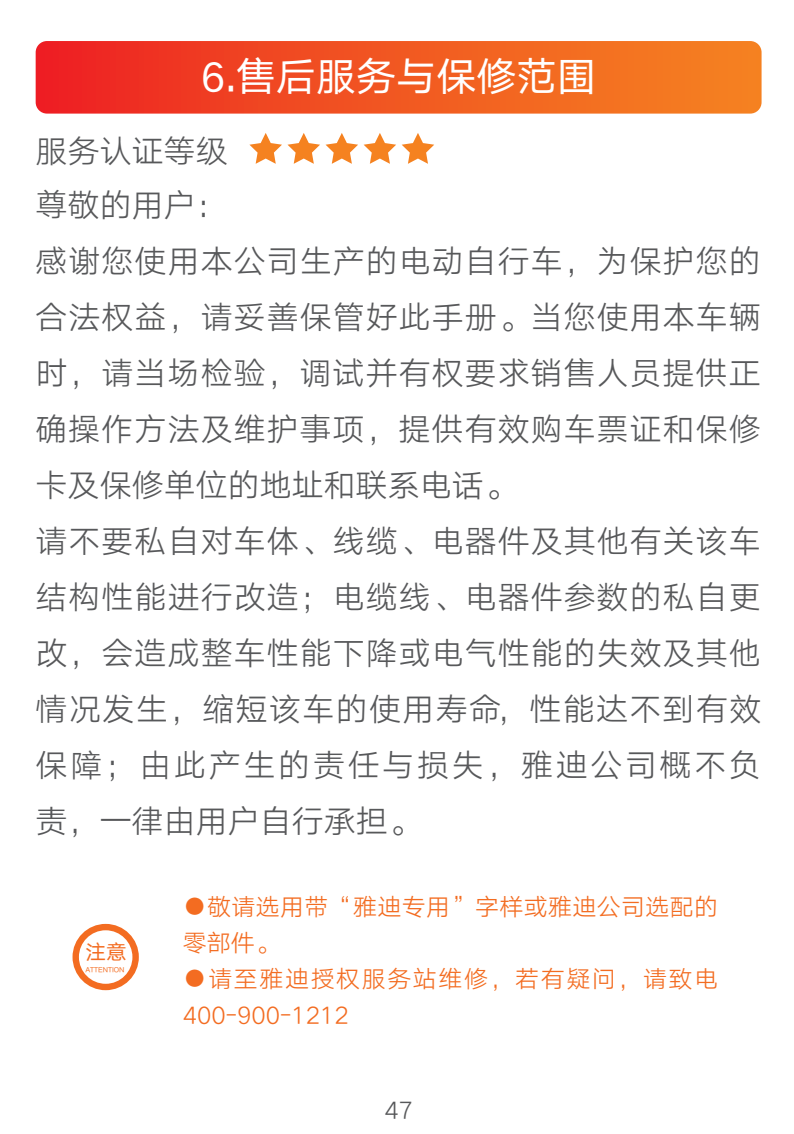
<style>
.page{position:relative;width:794px;height:1134px;background:#fff}
.page>*{position:absolute;margin:0;border:0;box-sizing:border-box;transform-origin:0 0}
.t1{font:40px "HY Qi Hei EES";color:#fff}
.t2{font:32px/56px "HY Qi Hei DES";letter-spacing:.03em;color:#57585a}
.t3{font:24px/36px "HY Qi Hei DES";letter-spacing:.065em;color:#f36c21}
.t4{font:24px/36px "HY Qi Hei DES";letter-spacing:.015em;color:#f36c21}
.t5{font:24px "HY Qi Hei DES";color:#57585a}
.t6{font:20.4px "HY Qi Hei EES";color:#f36c21}
.t7{font:6.8px "HY Qi Hei EES";color:#f36c21}
</style>
<div class="page">
<svg style="left:36px;top:41px;width:725px;height:73px;background:#f15623"></svg>
<svg style="left:249px;top:133px;width:147px;height:31px"></svg>
<svg style="left:402px;top:133px;width:32px;height:31px"></svg>
<svg style="left:73px;top:924px;width:66px;height:66px"></svg>
<p class="t1" style="left:201px;top:50px;width:397px">6.售后服务与保修范围</p>
<p class="t2" style="left:36px;top:122px;width:727px">服务认证等级<br>尊敬的用户：<br>感谢您使用本公司生产的电动自行车，为保护您的合法权益，请妥善保管好此手册。当您使用本车辆时，请当场检验，调试并有权要求销售人员提供正确操作方法及维护事项，提供有效购车票证和保修卡及保修单位的地址和联系电话。<br>请不要私自对车体、线缆、电器件及其他有关该车结构性能进行改造；电缆线、电器件参数的私自更改，会造成整车性能下降或电气性能的失效及其他情况发生，缩短该车的使用寿命，性能达不到有效保障；由此产生的责任与损失，雅迪公司概不负责，一律由用户自行承担。</p>
<p class="t6" style="left:86px;top:938px;width:43px">注意</p>
<p class="t7" style="left:85px;top:965px;width:41px">ATTENTION</p>
<p class="t4" style="left:183px;top:888px;width:537px">●敬请选用带“雅迪专用”字样或雅迪公司选配的零部件。</p>
<p class="t3" style="left:183px;top:960px;width:537px">●请至雅迪授权服务站维修，若有疑问，请致电<br>400-900-1212</p>
<p class="t5" style="left:384px;top:1094px;width:30px">47</p>
</div>
